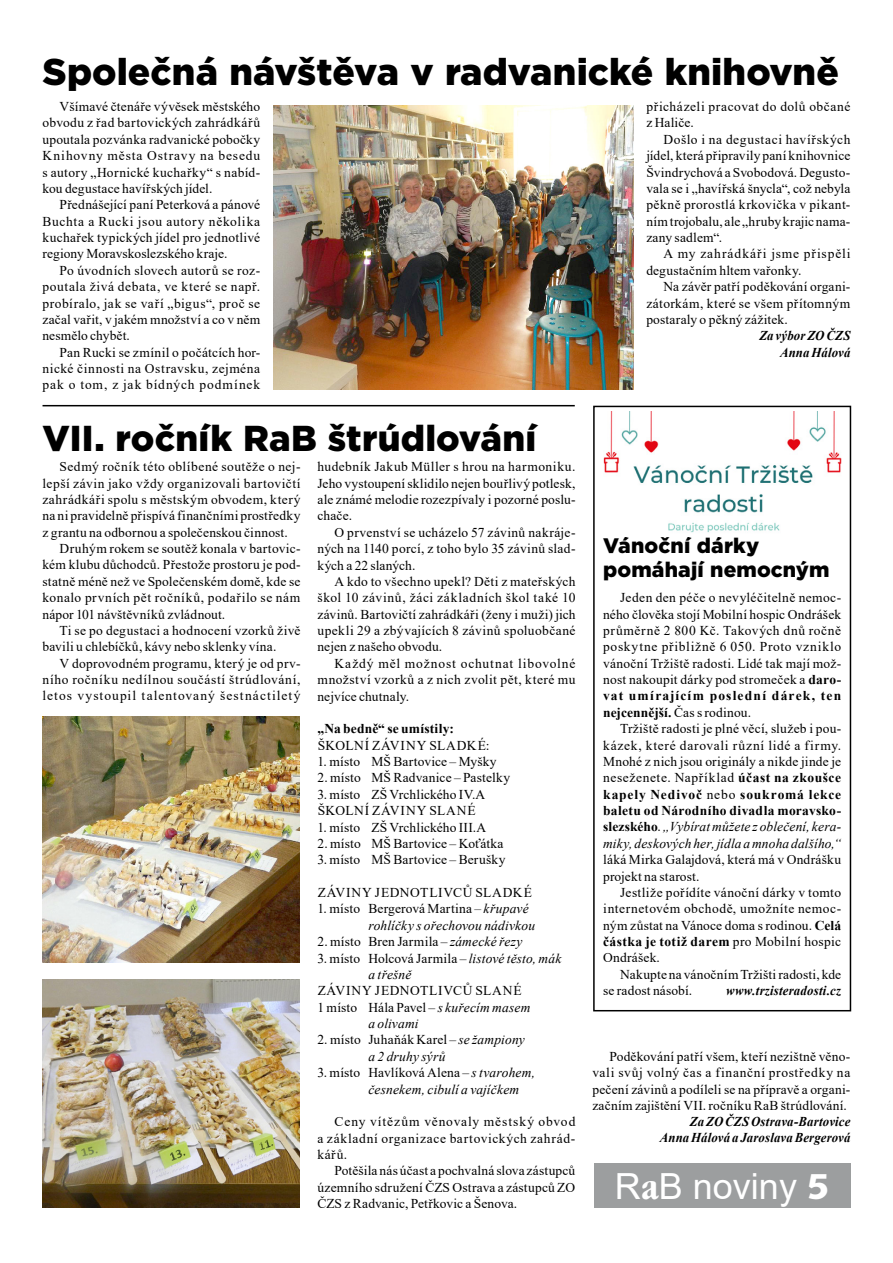
<style>
.page{position:relative;width:893px;height:1263px;background:#fff}
.page>*{position:absolute;margin:0;border:0;box-sizing:border-box;transform-origin:0 0}
.t1{font:900 37.2px "Gotham";color:#000}
.t2{font:900 36px "Gotham";letter-spacing:.005em;color:#000}
.t3{font:36px "Arial";color:#fff}
.t4{font:900 21px/24px "Gotham";letter-spacing:.005em;color:#000}
.t5{font:13.5px/16.4px "Times New Roman";letter-spacing:.02em;color:#000;text-align:justify}
.t6{font:italic 13.5px/16.4px "Times New Roman";letter-spacing:.01em;color:#000}
.t7{font:italic 700 13.5px/16.4px "Times New Roman";letter-spacing:.01em;color:#000;text-align:right;scale:.95 1}
.t8{font:13.5px "Times New Roman";letter-spacing:.05em;color:#000}
.t9{font:13.5px "Times New Roman";letter-spacing:.04em;color:#000}
.t10{font:13.5px/16.4px "Times New Roman";letter-spacing:.045em;color:#000}
.t11{font:13.5px "Times New Roman";letter-spacing:.08em;color:#000}
.t12{font:700 13.5px "Times New Roman";letter-spacing:.015em;color:#000}
.s1{font-style:normal}
.s2{font-style:italic}
.s3{font-weight:700}
.s4{font-family:"Garamond Itc TOT";font-weight:700;font-stretch:condensed}
.s5{font-family:"Humanst 531 Blk BTCE Black"}
</style>
<div class="page">
<img style="left:273px;top:105px;width:361px;height:284px">
<img style="left:43px;top:979px;width:256px;height:229px">
<img style="left:43px;top:717px;width:256px;height:245px">
<div style="left:593px;top:406px;width:258px;height:605px;border:2px solid #000"></div>
<img style="left:604px;top:412px;width:238px;height:121px">
<div style="left:594px;top:1163px;width:256px;height:45px;background:#9c9e9f"></div>
<hr style="left:43px;top:405px;width:532px;height:1px;background:#000">
<h1 class="t1" style="left:43px;top:46px;width:798px">Společná návštěva v radvanické knihovně</h1>
<p class="t5" style="left:43px;top:98px;width:219px;text-indent:17px">Všímavé čtenáře vývěsek městského obvodu z řad bartovických zahrádkářů upoutala pozvánka radvanické pobočky Knihovny města Ostravy na besedu s autory „Hornické kuchařky“ s nabíd&shy;kou degustace havířských jídel.</p>
<p class="t5" style="left:43px;top:196px;width:219px;text-indent:17px">Přednášející paní Peterková a pánové Buchta a Rucki jsou autory několika kuchařek typických jídel pro jednotlivé regiony Moravskoslezského kraje.</p>
<p class="t5" style="left:43px;top:262px;width:219px;text-indent:17px">Po úvodních slovech autorů se roz&shy;poutala živá debata, ve které se např. probíralo, jak se vaří „bigus“, proč se začal vařit, v jakém množství a co v něm nesmělo chybět.</p>
<p class="t5" style="left:43px;top:343px;width:219px;text-indent:17px">Pan Rucki se zmínil o počátcích hor&shy;nické činnosti na Ostravsku, zejména pak o tom, z jak bídných podmínek</p>
<h2 class="t2" style="left:43px;top:413px;width:495px">VII. ročník RaB štrúdlování</h2>
<p class="t5" style="left:60px;top:458px;width:242px">Sedmý ročník této oblíbené soutěže o nej-</p>
<p class="t9" style="left:43px;top:473px;width:259px">lepší závin jako vždy organizovali bartovičtí</p>
<p class="t5" style="left:43px;top:491px;width:259px">zahrádkáři spolu s městským obvodem, který</p>
<p class="t5" style="left:43px;top:507px;width:259px">na ni pravidelně přispívá finančními prostředky</p>
<p class="t5" style="left:43px;top:523px;width:247px">z grantu na odbornou a společenskou činnost.</p>
<p class="t5" style="left:60px;top:540px;width:242px">Druhým rokem se soutěž konala v bartovic-</p>
<p class="t5" style="left:43px;top:556px;width:259px">kém klubu důchodců. Přestože prostoru je pod-</p>
<p class="t5" style="left:43px;top:573px;width:259px">statně méně než ve Společenském domě, kde se</p>
<p class="t9" style="left:43px;top:588px;width:259px">konalo prvních pět ročníků, podařilo se nám</p>
<p class="t5" style="left:43px;top:605px;width:184px">nápor 101 návštěvníků zvládnout.</p>
<p class="t5" style="left:60px;top:622px;width:242px">Ti se po degustaci a hodnocení vzorků živě</p>
<p class="t5" style="left:43px;top:638px;width:235px">bavili u chlebíčků, kávy nebo sklenky vína.</p>
<p class="t5" style="left:60px;top:655px;width:242px">V doprovodném programu, který je od prv-</p>
<p class="t8" style="left:43px;top:670px;width:259px">ního ročníku nedílnou součástí štrúdlování,</p>
<p class="t11" style="left:43px;top:686px;width:259px">letos vystoupil talentovaný šestnáctiletý</p>
<p class="t5" style="left:317px;top:458px;width:259px">hudebník Jakub Müller s hrou na harmoniku.<br>Jeho vystoupení sklidilo nejen bouřlivý potlesk, ale známé melodie rozezpívaly i pozorné poslu&shy;chače.</p>
<p class="t5" style="left:317px;top:524px;width:259px;text-indent:17px">O prvenství se ucházelo 57 závinů nakráje&shy;ných na 1140 porcí, z toho bylo 35 závinů slad&shy;kých a 22 slaných.</p>
<p class="t5" style="left:317px;top:573px;width:259px;text-indent:17px">A kdo to všechno upekl? Děti z mateřských škol 10 závinů, žáci základních škol také 10 závinů. Bartovičtí zahrádkáři (ženy i muži) jich upekli 29 a zbývajících 8 závinů spoluobčané nejen z našeho obvodu.</p>
<p class="t5" style="left:317px;top:655px;width:259px;text-indent:17px">Každý měl možnost ochutnat libovolné množství vzorků a z nich zvolit pět, které mu nejvíce chutnaly.</p>
<p class="t12" style="left:317px;top:719px;width:138px">„Na bedně“ se umístily:</p>
<p class="t10" style="left:318px;top:736px;width:173px">ŠKOLNÍ ZÁVINY SLADKÉ:</p>
<p class="t5" style="left:317px;top:753px;width:181px">1. místo MŠ Bartovice – Myšky</p>
<p class="t5" style="left:317px;top:769px;width:194px">2. místo MŠ Radvanice – Pastelky</p>
<p class="t5" style="left:317px;top:786px;width:169px">3. místo ZŠ Vrchlického IV.A<br>ŠKOLNÍ ZÁVINY SLANÉ</p>
<p class="t5" style="left:317px;top:818px;width:170px">1. místo ZŠ Vrchlického III.A</p>
<p class="t5" style="left:317px;top:835px;width:187px">2. místo MŠ Bartovice – Koťátka</p>
<p class="t5" style="left:317px;top:851px;width:189px">3. místo MŠ Bartovice – Berušky</p>
<p class="t8" style="left:318px;top:883px;width:216px">ZÁVINY JEDNOTLIVCŮ SLADKÉ</p>
<p class="t6" style="left:368px;top:900px;width:168px;text-indent:-51px"><span class="s1">1. místo Bergerová Martina</span> – křupavé rohlíčky s ořechovou nádivkou</p>
<p class="t5" style="left:317px;top:933px;width:207px">2. místo Bren Jarmila – <span class="s2">zámecké řezy</span></p>
<p class="t6" style="left:368px;top:949px;width:194px;text-indent:-51px"><span class="s1">3. místo Holcová Jarmila –</span> listové těsto, mák a třešně</p>
<p class="t8" style="left:318px;top:981px;width:205px">ZÁVINY JEDNOTLIVCŮ SLANÉ</p>
<p class="t5" style="left:317px;top:998px;width:214px">1 místo Hála Pavel – <span class="s2">s kuřecím masem</span></p>
<p class="t6" style="left:368px;top:1015px;width:52px">a olivami</p>
<p class="t6" style="left:368px;top:1031px;width:158px;text-indent:-51px"><span class="s1">2. místo Juhaňák Karel –</span> se žampiony a 2 druhy sýrů</p>
<p class="t6" style="left:368px;top:1064px;width:168px;text-indent:-51px"><span class="s1">3. místo Havlíková Alena –</span> s tvarohem, česnekem, cibulí a vajíčkem</p>
<p class="t5" style="left:317px;top:1113px;width:259px;text-indent:17px">Ceny vítězům věnovaly městský obvod a základní organizace bartovických zahrád&shy;kářů.</p>
<p class="t5" style="left:317px;top:1162px;width:259px;text-indent:17px">Potěšila nás účast a pochvalná slova zástupců územního sdružení ČZS Ostrava a zástupců ZO ČZS z Radvanic, Petřkovic a Šenova.</p>
<p class="t5" style="left:646px;top:98px;width:206px">přicházeli pracovat do dolů občané z Haliče.</p>
<p class="t5" style="left:646px;top:131px;width:206px;text-indent:17px">Došlo i na degustaci havířských jídel, která připravily paní knihovnice Švindrychová a Svobodová. Degusto&shy;vala se i „havířská šnycla“, což nebyla pěkně prorostlá krkovička v pikant&shy;ním trojobalu, ale „hruby krajic nama&shy;zany sadlem“.</p>
<p class="t10" style="left:646px;top:245px;width:206px;text-indent:17px">A my zahrádkáři jsme přispěli degustačním hltem vařonky.</p>
<p class="t5" style="left:646px;top:278px;width:206px;text-indent:17px">Na závěr patří poděkování organi&shy;zátorkám, které se všem přítomným postaraly o pěkný zážitek.</p>
<p class="t7" style="left:759px;top:327px;width:97px">Za výbor ZO ČZS<br>Anna Hálová</p>
<h3 class="t4" style="left:603px;top:534px;width:228px">Vánoční dárky pomáhají nemocným</h3>
<p class="t5" style="left:603px;top:589px;width:240px;text-indent:17px">Jeden den péče o nevyléčitelně nemoc&shy;ného člověka stojí Mobilní hospic Ondrášek průměrně 2 800 Kč. Takových dnů ročně poskytne přibližně 6 050. Proto vzniklo vánoční Tržiště radosti. Lidé tak mají mož&shy;nost nakoupit dárky pod stromeček a <span class="s3">daro&shy;vat umírajícím poslední dárek, ten nejcennější.</span> Čas s rodinou.</p>
<p class="t5" style="left:603px;top:720px;width:240px;text-indent:17px">Tržiště radosti je plné věcí, služeb i pou&shy;kázek, které darovali různí lidé a firmy.<br>Mnohé z nich jsou originály a nikde jinde je neseženete. Například <span class="s3">účast na zkoušce kapely Nedivoč</span> nebo <span class="s3">soukromá lekce baletu od Národního divadla moravsko&shy;slezského</span>. <span class="s2">„Vybírat můžete z oblečení, kera&shy;miky, deskových her, jídla amnoha dalšího,“</span></p>
<p class="t5" style="left:603px;top:851px;width:240px">láká Mirka Galajdová, která má v Ondrášku projekt na starost.</p>
<p class="t5" style="left:603px;top:884px;width:240px;text-indent:17px">Jestliže pořídíte vánoční dárky v tomto internetovém obchodě, umožníte nemoc&shy;ným zůstat na Vánoce doma s rodinou. <span class="s3">Celá částka je totiž darem</span> pro Mobilní hospic Ondrášek.</p>
<p class="t5" style="left:603px;top:966px;width:240px;text-indent:17px">Nakupte na vánočním Tržišti radosti, kde se radost násobí.</p>
<p class="t7" style="left:726px;top:982px;width:123px">www.trzisteradosti.cz</p>
<p class="t5" style="left:592px;top:1048px;width:259px;text-indent:17px">Poděkování patří všem, kteří nezištně věno&shy;vali svůj volný čas a finanční prostředky na pečení závinů a podíleli se na přípravě a organi&shy;začním zajištění VII. ročníku RaB štrúdlování.</p>
<p class="t7" style="left:660px;top:1113px;width:202px">Za ZO ČZS Ostrava-Bartovice<br>Anna Hálová a Jaroslava Bergerová</p>
<h2 class="t3" style="left:615px;top:1161px;width:216px">R<span class="s4">a</span>B noviny <span class="s5">5</span></h2>
</div>
